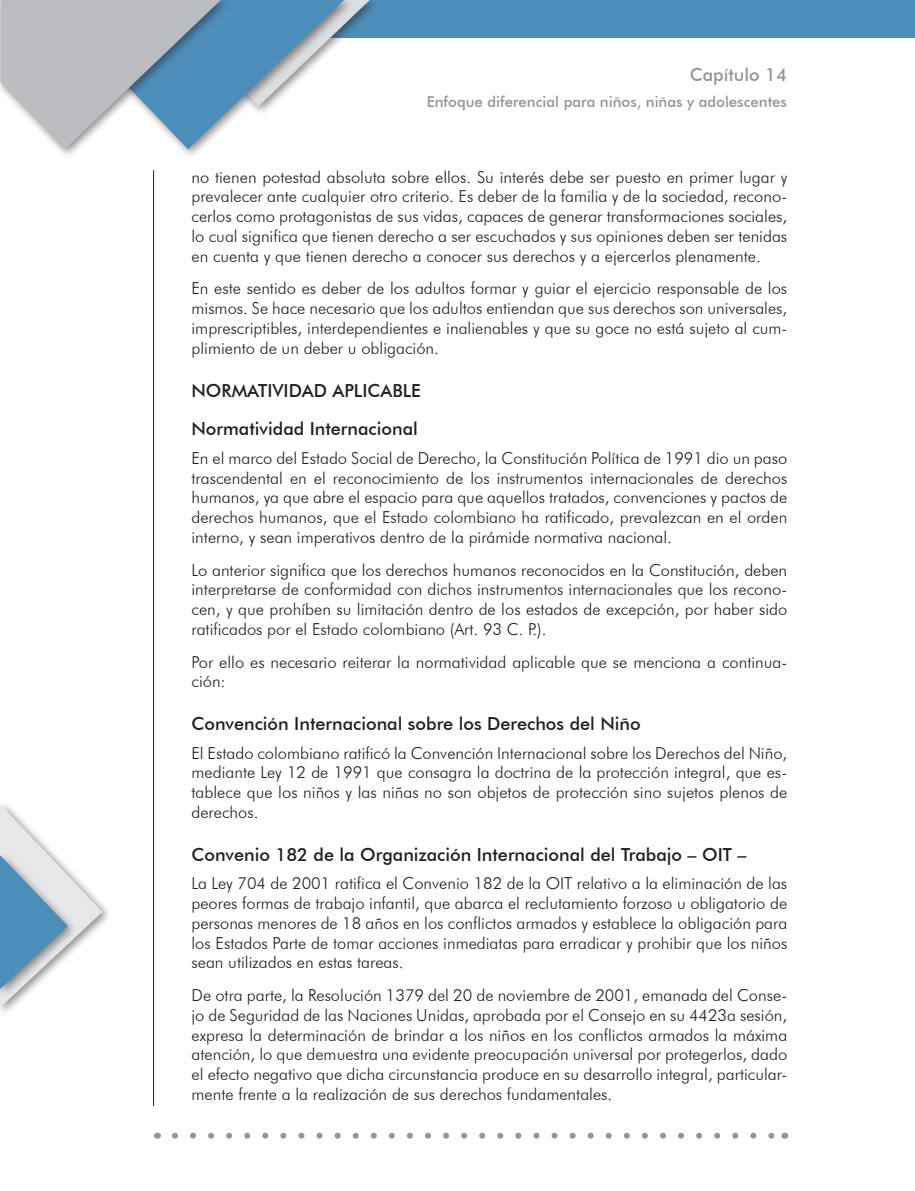
<style>
.page{position:relative;width:915px;height:1191px;background:#fff}
.page>*{position:absolute;margin:0;border:0;box-sizing:border-box;transform-origin:0 0}
.Subtitulo{font:500 18px "Futura BT";color:#231f20}
.t1{font:500 18px "Futura BT";color:#939598}
.Texto{font:300 16.5px/19.8px "Futura BT";color:#231f20;text-align:justify}
.t2{font:500 15px "Futura BT";color:#939598}
</style>
<div class="page">
<div style="left:270px;top:0;width:644px;height:38px;background:#4d8db9"></div>
<div style="left:207px;top:0;width:172px;height:117px;background:#231f20;opacity:.5"></div>
<div style="left:0;top:0;width:231px;height:159px;background:#231f20;opacity:.5"></div>
<svg style="left:0;top:0;width:369px;height:149px"></svg>
<hr style="left:153px;top:170px;width:1px;height:936px;background:#231f20">
<svg style="left:175px;top:1132px;width:600px;height:6px"></svg>
<svg style="left:0;top:804px;width:102px;height:203px"></svg>
<p class="t1" style="left:689px;top:64px;width:99px">Capítulo 14</p>
<p class="t2" style="left:426px;top:92px;width:361px">Enfoque diferencial para niños, niñas y adolescentes</p>
<p class="Texto" style="left:191px;top:167px;width:597px">no tienen potestad absoluta sobre ellos. Su interés debe ser puesto en primer lugar y prevalecer ante cualquier otro criterio. Es deber de la familia y de la sociedad, recono&shy;cerlos como protagonistas de sus vidas, capaces de generar transformaciones sociales, lo cual significa que tienen derecho a ser escuchados y sus opiniones deben ser tenidas en cuenta y que tienen derecho a conocer sus derechos y a ejercerlos plenamente.</p>
<p class="Texto" style="left:191px;top:278px;width:597px">En este sentido es deber de los adultos formar y guiar el ejercicio responsable de los mismos. Se hace necesario que los adultos entiendan que sus derechos son universales, imprescriptibles, interdependientes e inalienables y que su goce no está sujeto al cum&shy;plimiento de un deber u obligación.</p>
<p class="Subtitulo" style="left:191px;top:379px;width:231px">NORMATIVIDAD APLICABLE</p>
<p class="Subtitulo" style="left:191px;top:418px;width:228px">Normatividad Internacional</p>
<p class="Texto" style="left:191px;top:448px;width:597px">En el marco del Estado Social de Derecho, la Constitución Política de 1991 dio un paso trascendental en el reconocimiento de los instrumentos internacionales de derechos humanos, ya que abre el espacio para que aquellos tratados, convenciones y pactos de derechos humanos, que el Estado colombiano ha ratificado, prevalezcan en el orden interno, y sean imperativos dentro de la pirámide normativa nacional.</p>
<p class="Texto" style="left:191px;top:559px;width:597px">Lo anterior significa que los derechos humanos reconocidos en la Constitución, deben interpretarse de conformidad con dichos instrumentos internacionales que los recono&shy;cen, y que prohíben su limitación dentro de los estados de excepción, por haber sido ratificados por el Estado colombiano (Art. 93 C. P.).</p>
<p class="Texto" style="left:191px;top:651px;width:597px">Por ello es necesario reiterar la normatividad aplicable que se menciona a continua&shy;ción:</p>
<p class="Subtitulo" style="left:191px;top:713px;width:450px">Convención Internacional sobre los Derechos del Niño</p>
<p class="Texto" style="left:191px;top:742px;width:597px">El Estado colombiano ratificó la Convención Internacional sobre los Derechos del Niño, mediante Ley 12 de 1991 que consagra la doctrina de la protección integral, que es&shy;tablece que los niños y las niñas no son objetos de protección sino sujetos plenos de derechos.</p>
<p class="Subtitulo" style="left:191px;top:843px;width:556px">Convenio 182 de la Organización Internacional del Trabajo – OIT –</p>
<p class="Texto" style="left:191px;top:873px;width:597px">La Ley 704 de 2001 ratifica el Convenio 182 de la OIT relativo a la eliminación de las peores formas de trabajo infantil, que abarca el reclutamiento forzoso u obligatorio de personas menores de 18 años en los conflictos armados y establece la obligación para los Estados Parte de tomar acciones inmediatas para erradicar y prohibir que los niños sean utilizados en estas tareas.</p>
<p class="Texto" style="left:191px;top:985px;width:597px">De otra parte, la Resolución 1379 del 20 de noviembre de 2001, emanada del Conse&shy;jo de Seguridad de las Naciones Unidas, aprobada por el Consejo en su 4423a sesión, expresa la determinación de brindar a los niños en los conflictos armados la máxima atención, lo que demuestra una evidente preocupación universal por protegerlos, dado el efecto negativo que dicha circunstancia produce en su desarrollo integral, particular&shy;mente frente a la realización de sus derechos fundamentales.</p>
</div>
